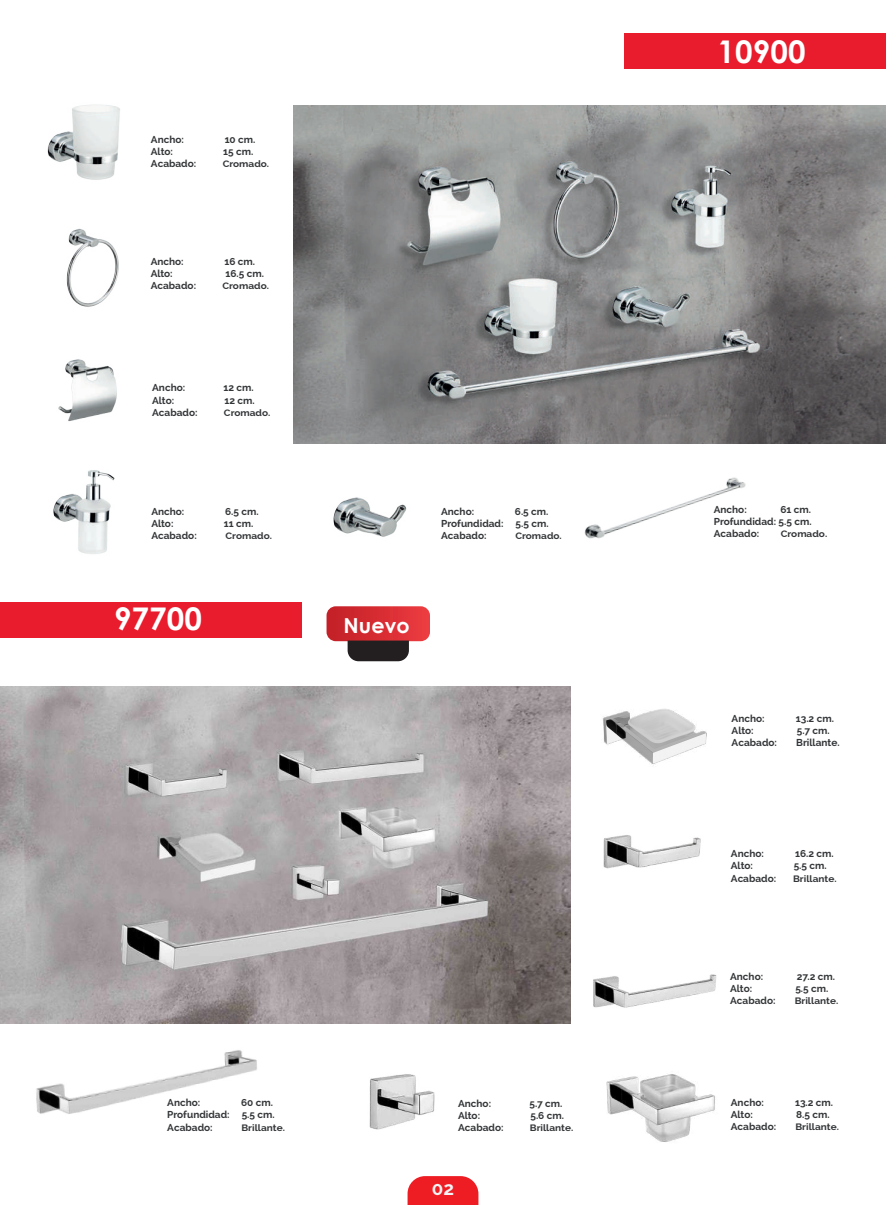
<style>
.page{position:relative;width:886px;height:1205px;background:#fff}
.page>*{position:absolute;margin:0;border:0;box-sizing:border-box;transform-origin:0 0}
.t1{font:700 31.25px "Century Gothic";letter-spacing:.005em;color:#fff}
.t2{font:700 20.62px "Century Gothic";letter-spacing:.005em;color:#fff}
.t3{font:700 18.75px "Raleway";color:#f2f3f4}
.t4{font:700 10px/12px "Raleway";color:#333638;text-align:justify}
.t5{font:700 9.25px "Raleway";color:#333638;scale:1.08 1}
</style>
<div class="page">
<img style="left:0;top:686px;width:571px;height:337px">
<img style="left:294px;top:106px;width:592px;height:337px">
<img style="left:20px;top:992px;width:261px;height:122px">
<img style="left:53px;top:470px;width:62px;height:84px">
<img style="left:333px;top:497px;width:74px;height:40px">
<img style="left:584px;top:477px;width:162px;height:62px">
<img style="left:58px;top:359px;width:59px;height:62px">
<img style="left:66px;top:229px;width:53px;height:78px">
<img style="left:47px;top:104px;width:73px;height:76px">
<div style="left:624px;top:33px;width:262px;height:36px;background:#e81c2c"></div>
<div style="left:0;top:602px;width:301px;height:36px;background:#e81c2c"></div>
<img style="left:369px;top:1074px;width:66px;height:56px">
<img style="left:550px;top:934px;width:167px;height:90px">
<img style="left:541px;top:768px;width:160px;height:166px">
<img style="left:606px;top:1074px;width:109px;height:68px">
<img style="left:582px;top:708px;width:125px;height:97px">
<svg style="left:407px;top:1176px;width:71px;height:29px;background:#ef2d33"></svg>
<svg style="left:326px;top:606px;width:104px;height:55px"></svg>
<p class="t4" style="left:151px;top:133px;width:35px">Ancho:</p>
<p class="t4" style="left:225px;top:133px;width:32px">10 cm.</p>
<p class="t4" style="left:151px;top:145px;width:24px">Alto:</p>
<p class="t4" style="left:223px;top:145px;width:32px">15 cm.</p>
<p class="t4" style="left:151px;top:157px;width:47px">Acabado:</p>
<p class="t5" style="left:223px;top:158px;width:45px">Cromado.</p>
<p class="t4" style="left:151px;top:255px;width:35px">Ancho:</p>
<p class="t4" style="left:224px;top:255px;width:32px">16 cm.</p>
<p class="t4" style="left:151px;top:267px;width:24px">Alto:</p>
<p class="t4" style="left:225px;top:267px;width:40px">16.5 cm.</p>
<p class="t4" style="left:151px;top:279px;width:47px">Acabado:</p>
<p class="t5" style="left:222px;top:280px;width:45px">Cromado.</p>
<p class="t4" style="left:152px;top:382px;width:35px">Ancho:</p>
<p class="t4" style="left:224px;top:382px;width:32px">12 cm.</p>
<p class="t4" style="left:152px;top:394px;width:24px">Alto:</p>
<p class="t4" style="left:225px;top:394px;width:32px">12 cm.</p>
<p class="t4" style="left:152px;top:406px;width:47px">Acabado:</p>
<p class="t5" style="left:224px;top:407px;width:45px">Cromado.</p>
<p class="t4" style="left:151px;top:505px;width:35px">Ancho:</p>
<p class="t4" style="left:225px;top:505px;width:35px">6.5 cm.</p>
<p class="t4" style="left:151px;top:517px;width:24px">Alto:</p>
<p class="t4" style="left:224px;top:517px;width:31px">11 cm.</p>
<p class="t4" style="left:151px;top:529px;width:47px">Acabado:</p>
<p class="t5" style="left:226px;top:530px;width:45px">Cromado.</p>
<h1 class="t1" style="left:114px;top:595px;width:90px">97700</h1>
<h2 class="t2" style="left:343px;top:610px;width:68px">Nuevo</h2>
<p class="t4" style="left:441px;top:505px;width:35px">Ancho:</p>
<p class="t4" style="left:441px;top:505px;width:109px;text-indent:74px">6.5 cm.<br>Profundidad: 5.5 cm.<br>Acabado:</p>
<p class="t5" style="left:515px;top:530px;width:45px">Cromado.</p>
<p class="t4" style="left:167px;top:1097px;width:35px">Ancho:</p>
<p class="t4" style="left:167px;top:1097px;width:109px;text-align:left;text-indent:74px">60 cm.<br>Profundidad: 5.5 cm.<br>Acabado:</p>
<p class="t5" style="left:241px;top:1122px;width:42px">Brillante.</p>
<p class="t4" style="left:458px;top:1097px;width:35px">Ancho:</p>
<p class="t4" style="left:529px;top:1097px;width:34px">5.7 cm.</p>
<p class="t4" style="left:458px;top:1109px;width:24px">Alto:</p>
<p class="t4" style="left:530px;top:1109px;width:35px">5.6 cm.</p>
<p class="t4" style="left:458px;top:1121px;width:47px">Acabado:</p>
<p class="t5" style="left:530px;top:1122px;width:42px">Brillante.</p>
<h3 class="t3" style="left:432px;top:1177px;width:24px">02</h3>
<h1 class="t1" style="left:717px;top:28px;width:90px">10900</h1>
<p class="t4" style="left:714px;top:503px;width:35px">Ancho:</p>
<p class="t4" style="left:714px;top:503px;width:99px;text-indent:67px">61 cm.<br>Profundidad: 5.5 cm.<br>Acabado:</p>
<p class="t5" style="left:781px;top:528px;width:45px">Cromado.</p>
<p class="t4" style="left:731px;top:712px;width:35px">Ancho:</p>
<p class="t4" style="left:796px;top:712px;width:40px">13.2 cm.</p>
<p class="t4" style="left:731px;top:724px;width:24px">Alto:</p>
<p class="t4" style="left:797px;top:724px;width:34px">5.7 cm.</p>
<p class="t4" style="left:731px;top:736px;width:47px">Acabado:</p>
<p class="t4" style="left:796px;top:736px;width:45px">Brillante.</p>
<p class="t4" style="left:731px;top:848px;width:35px">Ancho:</p>
<p class="t4" style="left:795px;top:848px;width:40px">16.2 cm.</p>
<p class="t4" style="left:731px;top:860px;width:24px">Alto:</p>
<p class="t4" style="left:794px;top:860px;width:35px">5.5 cm.</p>
<p class="t4" style="left:731px;top:872px;width:47px">Acabado:</p>
<p class="t5" style="left:793px;top:873px;width:42px">Brillante.</p>
<p class="t4" style="left:730px;top:970px;width:35px">Ancho:</p>
<p class="t4" style="left:797px;top:970px;width:40px">27.2 cm.</p>
<p class="t4" style="left:730px;top:982px;width:24px">Alto:</p>
<p class="t4" style="left:795px;top:982px;width:35px">5.5 cm.</p>
<p class="t4" style="left:730px;top:994px;width:47px">Acabado:</p>
<p class="t5" style="left:795px;top:995px;width:42px">Brillante.</p>
<p class="t4" style="left:731px;top:1096px;width:35px">Ancho:</p>
<p class="t4" style="left:795px;top:1096px;width:40px">13.2 cm.</p>
<p class="t4" style="left:731px;top:1108px;width:24px">Alto:</p>
<p class="t4" style="left:796px;top:1108px;width:35px">8.5 cm.</p>
<p class="t4" style="left:731px;top:1121px;width:47px">Acabado:</p>
<p class="t5" style="left:795px;top:1121px;width:42px">Brillante.</p>
</div>
